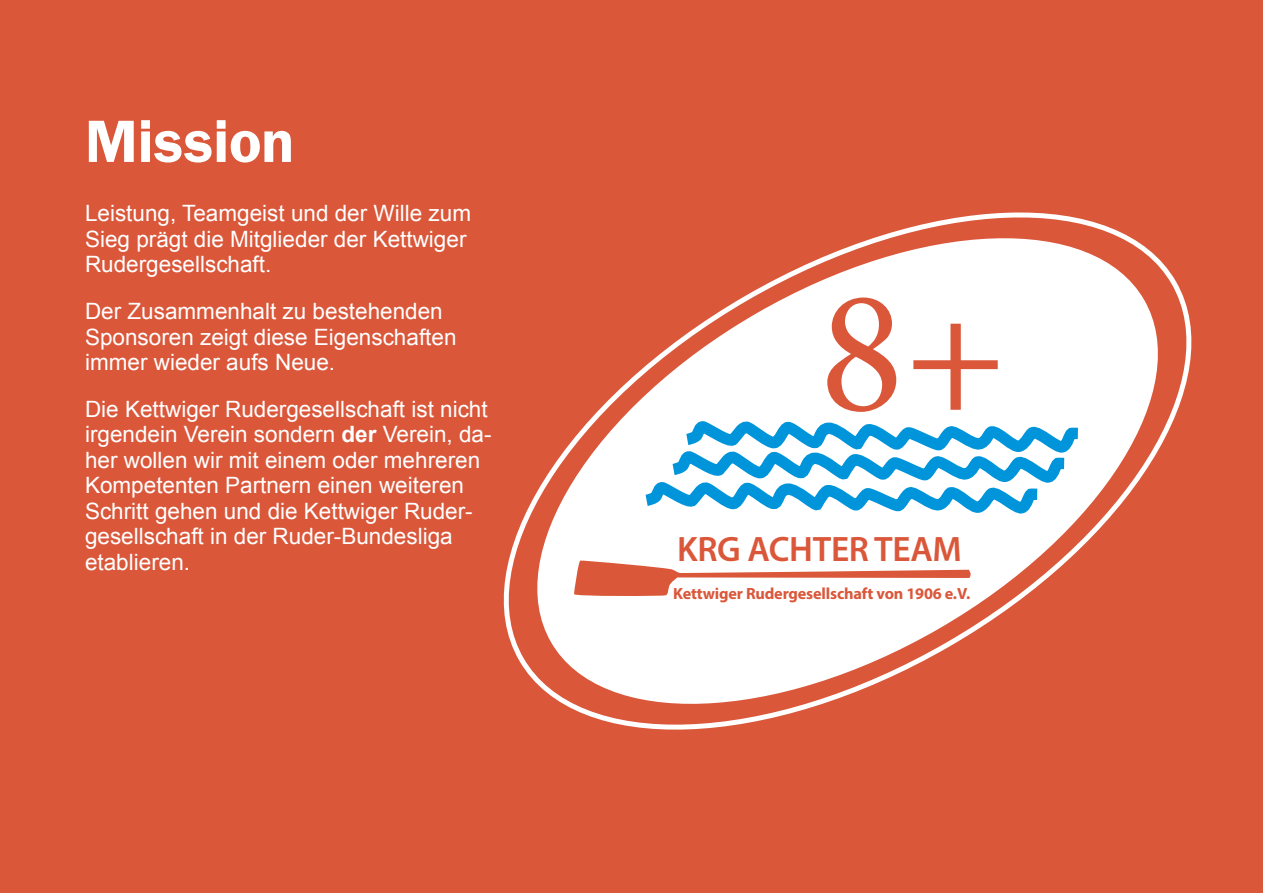
<style>
.page{position:relative;width:1263px;height:893px;background:#da573a}
.page>*{position:absolute;margin:0;border:0;box-sizing:border-box;transform-origin:0 0}
.t1{font:176.7px "Minion Pro";color:#da573a}
.t2{font:600 60px "Franklin Gothic";color:#fff}
.t3{font:600 35.4px "Myriad Pro";letter-spacing:-.01em;color:#da573a}
.t4{font:22.5px/25.5px "Arial";color:#fff}
.t5{font:700 16.2px "Myriad Pro";letter-spacing:-.01em;color:#da573a}
.s1{font-weight:700}
</style>
<div class="page">
<svg style="left:503px;top:213px;width:689px;height:516px"></svg>
<svg style="left:574px;top:560px;width:398px;height:37px"></svg>
<svg style="left:635px;top:416px;width:454px;height:101px;background:#a3d8f1"></svg>
<h2 class="t2" style="left:85px;top:106px;width:210px">Mission</h2>
<p class="t4" style="left:85px;top:201px;width:387px">Leistung, Teamgeist und der Wille zum<br>Sieg prägt die Mitglieder der Kettwiger<br>Rudergesellschaft.</p>
<p class="t4" style="left:85px;top:299px;width:373px">Der Zusammenhalt zu bestehenden<br>Sponsoren zeigt diese Eigenschaften immer wieder aufs Neue.</p>
<p class="t4" style="left:85px;top:397px;width:408px">Die Kettwiger Rudergesellschaft ist nicht irgendein Verein sondern <span class="s1">der</span> Verein, da&shy;her wollen wir mit einem oder mehreren Kompetenten Partnern einen weiteren Schritt gehen und die Kettwiger Ruder&shy;gesellschaft in der Ruder-Bundesliga etablieren.</p>
<h1 class="t1" style="left:819px;top:235px;width:189px">8+</h1>
<h3 class="t3" style="left:677px;top:527px;width:286px">KRG ACHTER TEAM</h3>
<p class="t5" style="left:673px;top:583px;width:299px">Kettwiger Rudergesellschaft von 1906 e.V.</p>
</div>
